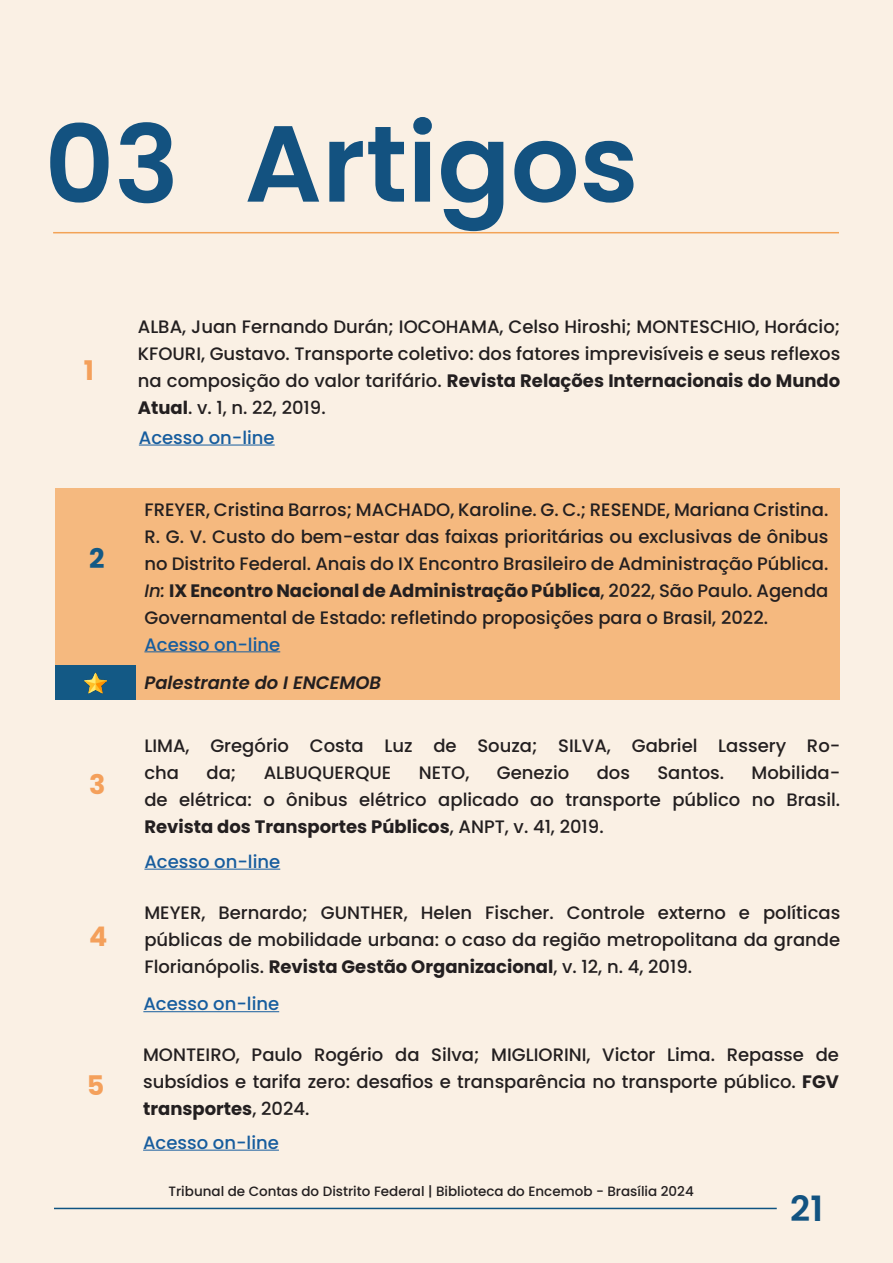
<style>
.page{position:relative;width:893px;height:1263px;background:#faf0e4}
.page>*{position:absolute;margin:0;border:0;box-sizing:border-box;transform-origin:0 0}
.t1{font:600 108px "Poppins";color:#135280}
.t2{font:600 34.95px "Poppins";color:#125381}
.t3{font:700 27px "Poppins";color:#f4a05b}
.t4{font:700 27px "Poppins";color:#135985}
.t5{font:500 18px/27px "Poppins";color:#231f20;text-align:justify}
.t6{font:500 18px "Poppins";color:#175d9e}
.t7{font:italic 600 18px "Poppins";color:#231f20}
.t8{font:500 13.5px "Poppins";color:#231f20}
.s1{font-weight:700}
.s2{font-style:italic}
</style>
<div class="page">
<div style="left:55px;top:488px;width:785px;height:212px;background:#f5b97f"></div>
<hr style="left:53px;top:232px;width:786px;height:1px;background:#f3a356">
<hr style="left:139px;top:445px;width:136px;height:1px;background:#175d9e">
<hr style="left:144px;top:651px;width:136px;height:1px;background:#175d9e">
<hr style="left:144px;top:869px;width:136px;height:1px;background:#175d9e">
<hr style="left:143px;top:1011px;width:136px;height:1px;background:#175d9e">
<div style="left:55px;top:666px;width:81px;height:34px;background:#135985"></div>
<img style="left:85px;top:672px;width:21px;height:21px">
<hr style="left:54px;top:1208px;width:723px;height:1px;background:#0e5381">
<hr style="left:143px;top:1150px;width:136px;height:1px;background:#175d9e">
<p class="t1" style="left:45px;top:102px;width:136px">03</p>
<p class="t1" style="left:245px;top:101px;width:395px">Artigos</p>
<p class="t3" style="left:84px;top:355px;width:12px">1</p>
<p class="t4" style="left:89px;top:543px;width:17px">2</p>
<p class="t3" style="left:89px;top:769px;width:18px">3</p>
<p class="t3" style="left:89px;top:921px;width:20px">4</p>
<p class="t3" style="left:87px;top:1069px;width:19px">5</p>
<p class="t5" style="left:138px;top:313px;width:704px">ALBA, Juan Fernando Durán; IOCOHAMA, Celso Hiroshi; MONTESCHIO, Horácio; KFOURI, Gustavo. Transporte coletivo: dos fatores imprevisíveis e seus reflexos na composição do valor tarifário. <span class="s1">Revista Relações Internacionais do Mundo Atual</span>. v. 1, n. 22, 2019.</p>
<p class="t6" style="left:139px;top:427px;width:137px">Acesso on-line</p>
<p class="t5" style="left:144px;top:496px;width:685px">FREYER, Cristina Barros; MACHADO, Karoline. G. C.; RESENDE, Mariana Cristina.<br>R. G. V. Custo do bem-estar das faixas prioritárias ou exclusivas de ônibus no Distrito Federal. Anais do IX Encontro Brasileiro de Administração Pública.<br><span class="s2">In:</span> <span class="s1">IX Encontro Nacional de Administração Pública</span>, 2022, São Paulo. Agenda Governamental de Estado: refletindo proposições para o Brasil, 2022.</p>
<p class="t6" style="left:144px;top:634px;width:137px">Acesso on-line</p>
<p class="t7" style="left:144px;top:672px;width:238px">Palestrante do I ENCEMOB</p>
<p class="t5" style="left:144px;top:732px;width:697px">LIMA, Gregório Costa Luz de Souza; SILVA, Gabriel Lassery Ro&shy;cha</p>
<p class="t5" style="left:144px;top:759px;width:697px;text-indent:607px">Mobilida&shy;de elétrica: o ônibus elétrico aplicado ao transporte público no Brasil.<br><span class="s1">Revista dos Transportes Públicos</span>, ANPT, v. 41, 2019.</p>
<p class="t5" style="left:206px;top:759px;width:31px">da;</p>
<p class="t5" style="left:264px;top:759px;width:129px">ALBUQUERQUE</p>
<p class="t5" style="left:419px;top:759px;width:52px">NETO,</p>
<p class="t5" style="left:497px;top:759px;width:74px">Genezio</p>
<p class="t5" style="left:597px;top:759px;width:35px">dos</p>
<p class="t5" style="left:657px;top:759px;width:68px">Santos.</p>
<p class="t6" style="left:144px;top:851px;width:137px">Acesso on-line</p>
<p class="t5" style="left:144px;top:899px;width:697px">MEYER, Bernardo; GUNTHER, Helen Fischer. Controle externo e políticas públicas de mobilidade urbana: o caso da região metropolitana da grande Florianópolis. <span class="s1">Revista Gestão Organizacional</span>, v. 12, n. 4, 2019.</p>
<p class="t6" style="left:143px;top:994px;width:137px">Acesso on-line</p>
<p class="t5" style="left:143px;top:1041px;width:697px">MONTEIRO, Paulo Rogério da Silva; MIGLIORINI, Victor Lima. Repasse de subsídios e tarifa zero: desafios e transparência no transporte público. <span class="s1">FGV transportes</span>, 2024.</p>
<p class="t6" style="left:143px;top:1132px;width:137px">Acesso on-line</p>
<p class="t8" style="left:168px;top:1184px;width:527px">Tribunal de Contas do Distrito Federal | Biblioteca do Encemob - Brasília 2024</p>
<p class="t2" style="left:790px;top:1188px;width:34px">21</p>
</div>
